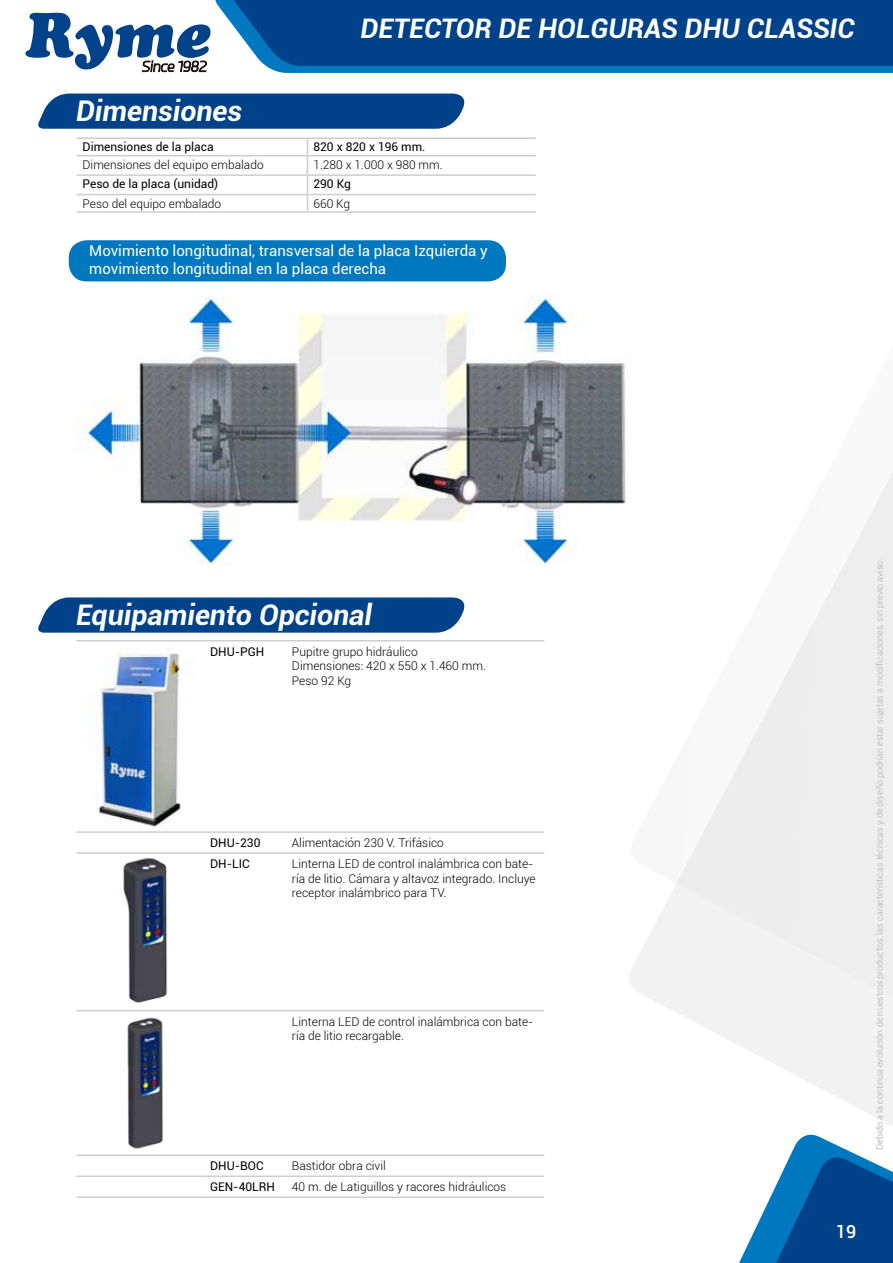
<style>
.page{position:relative;width:893px;height:1263px;background:#fff}
.page>*{position:absolute;margin:0;border:0;box-sizing:border-box;transform-origin:0 0}
.t1{font:italic 700 28.5px "Roboto";color:#fff}
.t2{font:italic 700 27px "Roboto";color:#fff}
.t3{font:500 18px "Roboto";color:#fff}
.t4{font:15px/18px "Roboto";color:#fff}
.t5{font:300 12px/14.4px "Roboto";color:#000}
.t6{font:12px "Roboto";color:#000}
.t7{font:300 9px "Roboto";color:#9d9d9c}
</style>
<div class="page">
<svg style="left:739px;top:1134px;width:154px;height:129px"></svg>
<svg style="left:210px;top:0;width:683px;height:73px;fill:#0078bf"></svg>
<div style="left:222px;top:0;width:671px;height:66px;background:#004289"></div>
<svg style="left:630px;top:473px;width:263px;height:653px;fill:#f2f2f2"></svg>
<svg style="left:26px;top:13px;width:184px;height:59px"></svg>
<div style="left:69px;top:240px;width:437px;height:41px;background:#0078bf;border-radius:18px"></div>
<img style="left:77px;top:296px;width:612px;height:268px">
<hr style="left:77px;top:137px;width:230px;height:2px;background:#cecece">
<hr style="left:77px;top:155px;width:230px;height:1px;background:#cecece">
<hr style="left:77px;top:174px;width:230px;height:2px;background:#cecece">
<hr style="left:77px;top:194px;width:230px;height:1px;background:#cecece">
<hr style="left:77px;top:211px;width:230px;height:2px;background:#cecece">
<svg style="left:307px;top:139px;width:1px;height:72px"></svg>
<hr style="left:307px;top:137px;width:229px;height:2px;background:#cecece">
<hr style="left:307px;top:155px;width:229px;height:1px;background:#cecece">
<hr style="left:307px;top:174px;width:229px;height:2px;background:#cecece">
<hr style="left:307px;top:194px;width:229px;height:1px;background:#cecece">
<hr style="left:307px;top:211px;width:229px;height:2px;background:#cecece">
<hr style="left:77px;top:640px;width:127px;height:1px;background:#cecece">
<hr style="left:204px;top:640px;width:82px;height:1px;background:#cecece">
<hr style="left:286px;top:640px;width:258px;height:1px;background:#cecece">
<hr style="left:77px;top:831px;width:127px;height:2px;background:#cecece">
<hr style="left:204px;top:831px;width:82px;height:2px;background:#cecece">
<hr style="left:286px;top:831px;width:258px;height:2px;background:#cecece">
<hr style="left:77px;top:852px;width:127px;height:2px;background:#cecece">
<hr style="left:204px;top:852px;width:82px;height:2px;background:#cecece">
<hr style="left:77px;top:1010px;width:127px;height:1px;background:#cecece">
<hr style="left:204px;top:1010px;width:82px;height:1px;background:#cecece">
<hr style="left:77px;top:1154px;width:127px;height:2px;background:#cecece">
<hr style="left:204px;top:1154px;width:82px;height:2px;background:#cecece">
<hr style="left:77px;top:1175px;width:127px;height:2px;background:#cecece">
<hr style="left:204px;top:1175px;width:82px;height:2px;background:#cecece">
<hr style="left:77px;top:1196px;width:127px;height:2px;background:#cecece">
<hr style="left:204px;top:1196px;width:82px;height:2px;background:#cecece">
<hr style="left:286px;top:852px;width:258px;height:2px;background:#cecece">
<hr style="left:286px;top:1010px;width:258px;height:1px;background:#cecece">
<hr style="left:286px;top:1154px;width:258px;height:2px;background:#cecece">
<hr style="left:286px;top:1175px;width:258px;height:2px;background:#cecece">
<hr style="left:286px;top:1196px;width:258px;height:2px;background:#cecece">
<img style="left:98px;top:647px;width:93px;height:180px">
<svg style="left:38px;top:597px;width:427px;height:36px;background:#0e4c8f"></svg>
<div style="left:38px;top:94px;width:427px;height:35px;background:#004289"></div>
<img style="left:123px;top:858px;width:45px;height:145px">
<img style="left:127px;top:1017px;width:36px;height:132px">
<h1 class="t1" style="left:76px;top:91px;width:168px">Dimensiones</h1>
<h2 class="t2" style="left:361px;top:9px;width:496px">DETECTOR DE HOLGURAS DHU CLASSIC</h2>
<p class="t6" style="left:83px;top:139px;width:133px">Dimensiones de la placa</p>
<p class="t6" style="left:313px;top:139px;width:114px">820 x 820 x 196 mm.</p>
<p class="t5" style="left:83px;top:157px;width:183px">Dimensiones del equipo embalado</p>
<p class="t5" style="left:313px;top:157px;width:131px">1.280 x 1.000 x 980 mm.</p>
<p class="t6" style="left:83px;top:176px;width:137px">Peso de la placa (unidad)</p>
<p class="t6" style="left:313px;top:176px;width:39px">290 Kg</p>
<p class="t5" style="left:83px;top:196px;width:140px">Peso del equipo embalado</p>
<p class="t5" style="left:313px;top:196px;width:38px">660 Kg</p>
<p class="t4" style="left:89px;top:241px;width:400px">Movimiento longitudinal, transversal de la placa Izquierda y movimiento longitudinal en la placa derecha</p>
<h1 class="t1" style="left:76px;top:595px;width:298px">Equipamiento Opcional</h1>
<p class="t6" style="left:210px;top:643px;width:56px">DHU-PGH</p>
<p class="t5" style="left:292px;top:644px;width:196px">Pupitre grupo hidráulico<br>Dimensiones: 420 x 550 x 1.460 mm.<br>Peso 92 Kg</p>
<p class="t6" style="left:210px;top:834px;width:52px">DHU-230</p>
<p class="t5" style="left:292px;top:835px;width:154px">Alimentación 230 V. Trifásico</p>
<p class="t6" style="left:210px;top:855px;width:41px">DH-LIC</p>
<p class="t5" style="left:292px;top:856px;width:245px">Linterna LED de control inalámbrica con bate&shy;ría de litio. Cámara y altavoz integrado. Incluye receptor inalámbrico para TV.</p>
<p class="t5" style="left:292px;top:1014px;width:243px">Linterna LED de control inalámbrica con bate&shy;ría de litio recargable.</p>
<p class="t6" style="left:210px;top:1157px;width:55px">DHU-BOC</p>
<p class="t5" style="left:292px;top:1158px;width:95px">Bastidor obra civil</p>
<p class="t6" style="left:210px;top:1178px;width:66px">GEN-40LRH</p>
<p class="t5" style="left:292px;top:1179px;width:216px">40 m. de Latiguillos y racores hidráulicos</p>
<p class="t7" style="left:873px;top:1150px;width:593px;rotate:-90deg">Debido a la continua evolución de nuestros productos, las características técnicas y de diseño podrían estar sujetas a modificaciones, sin previo aviso.</p>
<h3 class="t3" style="left:836px;top:1219px;width:22px">19</h3>
</div>
